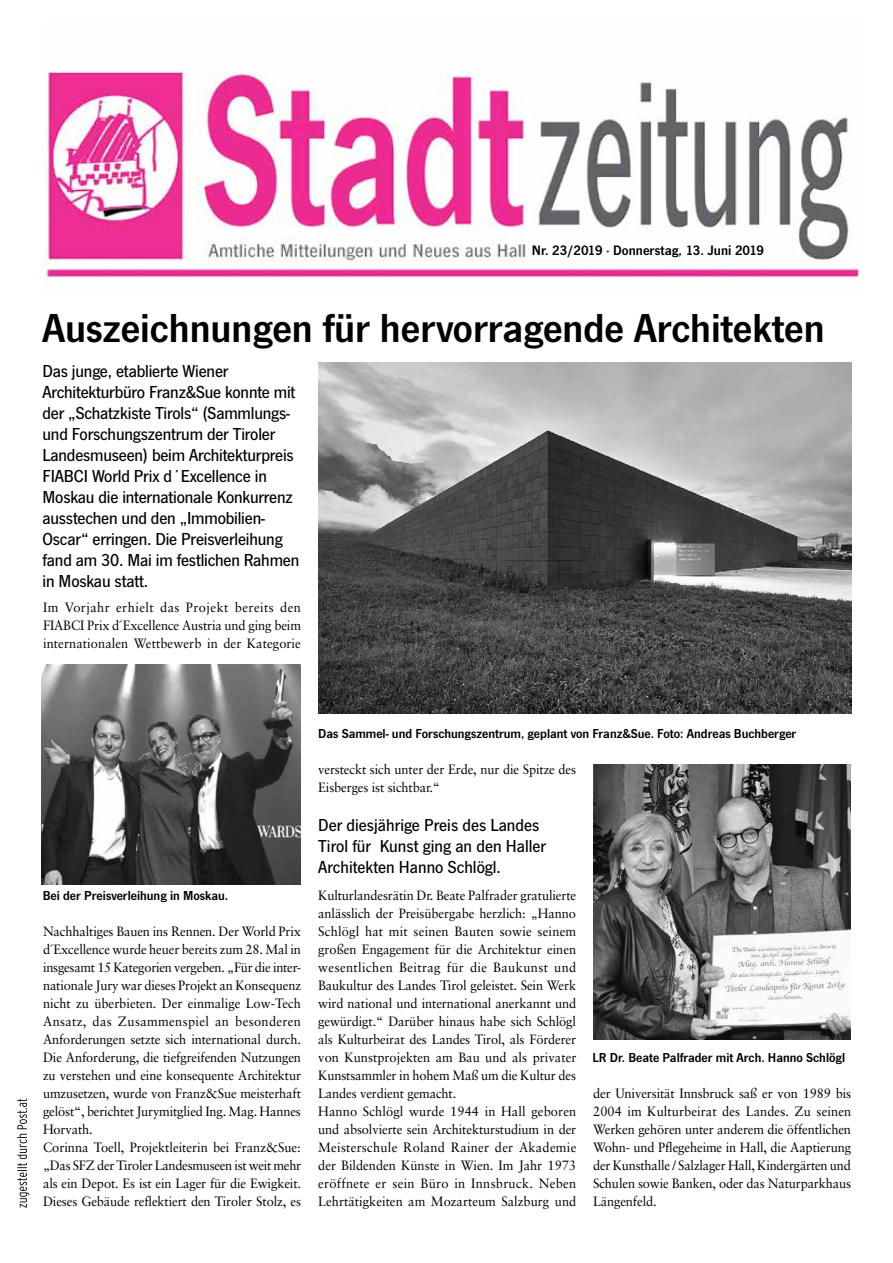
<style>
.page{position:relative;width:893px;height:1263px;background:#fff}
.page>*{position:absolute;margin:0;border:0;box-sizing:border-box;transform-origin:0 0}
.t1{font:600 42px "News Got T";color:#000}
.t2{font:500 18px/21px "News Got T";letter-spacing:-.01em;color:#000}
.t3{font:600 14.25px "News Got T";color:#000}
.t4{font:13.5px/18px "Sabon";letter-spacing:-.01em;color:#000;scale:.95 1}
.t5{font:600 13.5px "News Got T";color:#000}
</style>
<div class="page">
<img style="left:46px;top:71px;width:816px;height:209px">
<svg style="left:17px;top:1099px;width:12px;height:109px"></svg>
<img style="left:42px;top:664px;width:258px;height:220px">
<img style="left:318px;top:362px;width:534px;height:351px">
<img style="left:594px;top:764px;width:256px;height:275px">
<p class="t3" style="left:532px;top:242px;width:234px">Nr. 23/2019 · Donnerstag, 13. Juni 2019</p>
<h1 class="t1" style="left:43px;top:303px;width:784px">Auszeichnungen für hervorragende Architekten</h1>
<p class="t2" style="left:43px;top:360px;width:258px">Das junge, etablierte Wiener Architekturbüro Franz&amp;Sue konnte mit der „Schatzkiste Tirols“ (Sammlungs&shy;und Forschungszentrum der Tiroler Landesmuseen) beim Architekturpreis FIABCI World Prix d´Excellence in Moskau die internationale Konkurrenz ausstechen und den „Immobilien-Oscar“ erringen. Die Preisverleihung fand am 30. Mai im festlichen Rahmen in Moskau statt.</p>
<p class="t4" style="left:43px;top:598px;width:273px;text-align:justify">Im Vorjahr erhielt das Projekt bereits den FIABCI Prix d´Excellence Austria und ging beim internationalen Wettbewerb in der Kategorie</p>
<p class="t5" style="left:43px;top:888px;width:187px">Bei der Preisverleihung in Moskau.</p>
<p class="t4" style="left:43px;top:922px;width:273px">Nachhaltiges Bauen ins Rennen. Der World Prix d´Excellence wurde heuer bereits zum 28. Mal in insgesamt 15 Kategorien vergeben. „Für die inter&shy;nationale Jury war dieses Projekt an Konsequenz nicht zu überbieten. Der einmalige Low-Tech Ansatz, das Zusammenspiel an besonderen Anforderungen setzte sich international durch.<br>Die Anforderung, die tiefgreifenden Nutzungen zu verstehen und eine konsequente Architektur umzusetzen, wurde von Franz&amp;Sue meisterhaft gelöst“, berichtet Jurymitglied Ing. Mag. Hannes Horvath.<br>Corinna Toell, Projektleiterin bei Franz&amp;Sue: „Das SFZ der Tiroler Landesmuseen ist weit mehr als ein Depot. Es ist ein Lager für die Ewigkeit.<br>Dieses Gebäude reflektiert den Tiroler Stolz, es</p>
<p class="t5" style="left:318px;top:726px;width:480px">Das Sammel- und Forschungszentrum, geplant von Franz&amp;Sue. Foto: Andreas Buchberger</p>
<p class="t4" style="left:318px;top:760px;width:273px">versteckt sich unter der Erde, nur die Spitze des<br>Eisberges ist sichtbar.“</p>
<h2 class="t2" style="left:318px;top:814px;width:230px">Der diesjährige Preis des Landes<br>Tirol für Kunst ging an den Haller<br>Architekten Hanno Schlögl.</h2>
<p class="t4" style="left:318px;top:886px;width:273px">Kulturlandesrätin Dr. Beate Palfrader gratulierte anlässlich der Preisübergabe herzlich: „Hanno Schlögl hat mit seinen Bauten sowie seinem großen Engagement für die Architektur einen wesentlichen Beitrag für die Baukunst und Baukultur des Landes Tirol geleistet. Sein Werk wird national und international anerkannt und gewürdigt.“ Darüber hinaus habe sich Schlögl als Kulturbeirat des Landes Tirol, als Förderer von Kunstprojekten am Bau und als privater Kunstsammler in hohem Maß um die Kultur des Landes verdient gemacht.<br>Hanno Schlögl wurde 1944 in Hall geboren und absolvierte sein Architekturstudium in der Meisterschule Roland Rainer der Akademie der Bildenden Künste in Wien. Im Jahr 1973 eröffnete er sein Büro in Innsbruck. Neben Lehrtätigkeiten am Mozarteum Salzburg und</p>
<p class="t5" style="left:592px;top:1050px;width:254px">LR Dr. Beate Palfrader mit Arch. Hanno Schlögl</p>
<p class="t4" style="left:593px;top:1084px;width:273px;text-align:justify">der Universität Innsbruck saß er von 1989 bis 2004 im Kulturbeirat des Landes. Zu seinen Werken gehören unter anderem die öffentlichen Wohn- und Pflegeheime in Hall, die Aaptierung der Kunsthalle / Salzlager Hall, Kindergärten und Schulen sowie Banken, oder das Naturparkhaus Längenfeld.</p>
</div>
